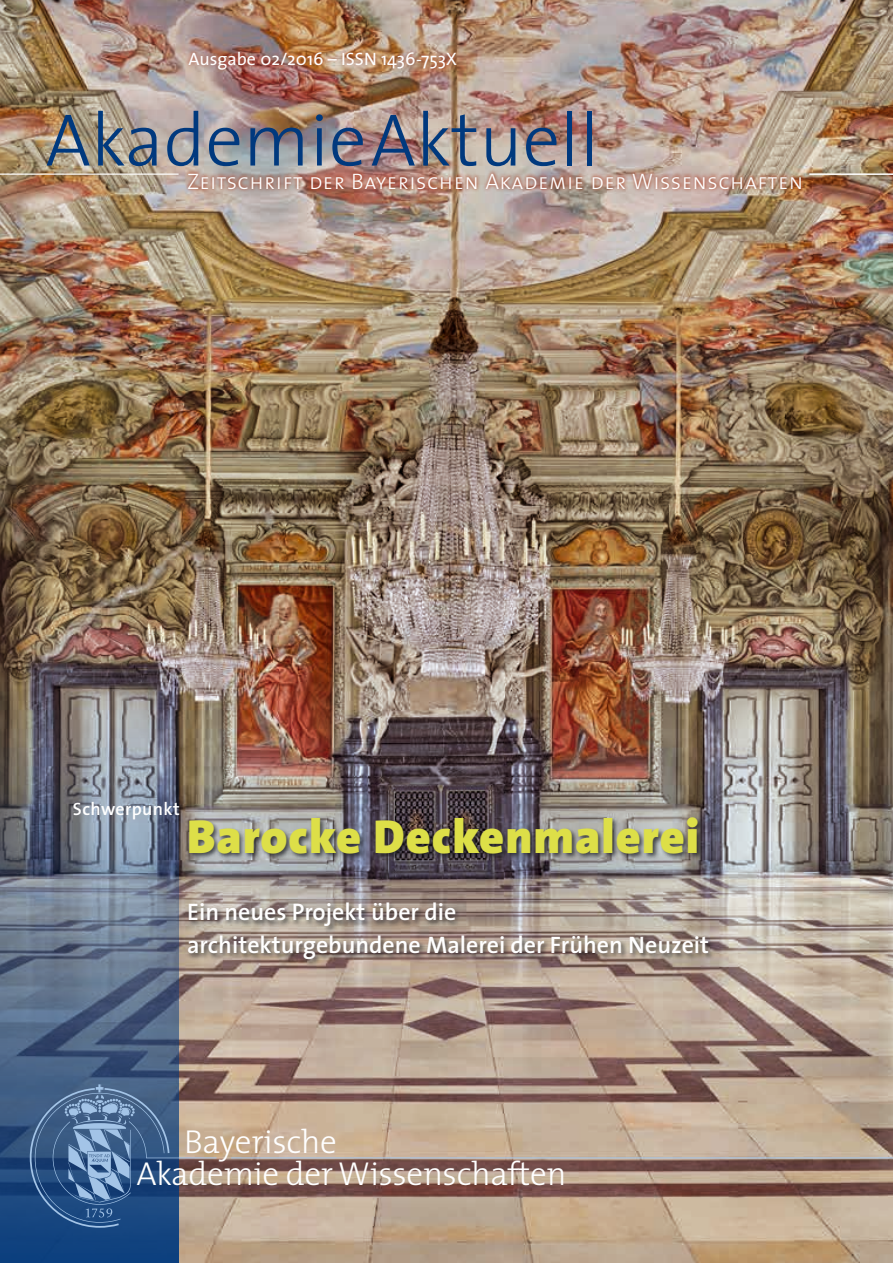
<style>
.page{position:relative;width:893px;height:1263px;background:#fff}
.page>*{position:absolute;margin:0;border:0;box-sizing:border-box;transform-origin:0 0}
.t1{font:300 75px "The Sans";color:#00397e}
.t2{font:900 48px "The Sans";letter-spacing:.02em;color:#dddf48}
.t3{font:300 33.3px/31.2px "The Mix";letter-spacing:-.01em;color:#fff}
.t4{font:600 24px/33px "The Sans";color:#fff}
.t5{font:22.5px "The Sans Light Caps";letter-spacing:.02em;color:#fff}
.t6{font:18px "The Sans";color:#fff}
.t7{font:600 18px "The Sans";letter-spacing:.02em;color:#fff}
</style>
<div class="page">
<img style="left:0;top:0;width:893px;height:1263px">
<img style="left:0;top:656px;width:179px;height:607px">
<div style="left:185px;top:47px;width:275px;height:26px;background:#a83616;opacity:.75"></div>
<hr style="left:231px;top:1157px;width:662px;height:1px;background:#a2c3e7">
<hr style="left:179px;top:1157px;width:37px;height:1px;background:#a2c3e7">
<img style="left:30px;top:1084px;width:139px;height:144px">
<div style="left:187px;top:816px;width:529px;height:151px;background:#1b1c20;opacity:.75"></div>
<hr style="left:809px;top:173px;width:84px;height:2px;background:#fff">
<hr style="left:0;top:174px;width:179px;height:1px;background:#fff">
<div style="left:184px;top:169px;width:622px;height:25px;background:#a83616;opacity:.75"></div>
<p class="t6" style="left:189px;top:44px;width:270px">Ausgabe 02/2016 – ISSN 1436-753X</p>
<h1 class="t1" style="left:45px;top:78px;width:555px">AkademieAktuell</h1>
<p class="t5" style="left:187px;top:163px;width:618px">Zeitschrift der Bayerischen Akademie der Wissenschaften</p>
<p class="t7" style="left:73px;top:793px;width:108px">Schwerpunkt</p>
<h2 class="t2" style="left:187px;top:796px;width:514px">Barocke Deckenmalerei</h2>
<p class="t4" style="left:187px;top:895px;width:524px">Ein neues Projekt über die<br>architekturgebundene Malerei der Frühen Neuzeit</p>
<h3 class="t3" style="left:136px;top:1125px;width:432px;text-indent:48px">Bayerische<br>Akademie der Wissenschaften</h3>
</div>
